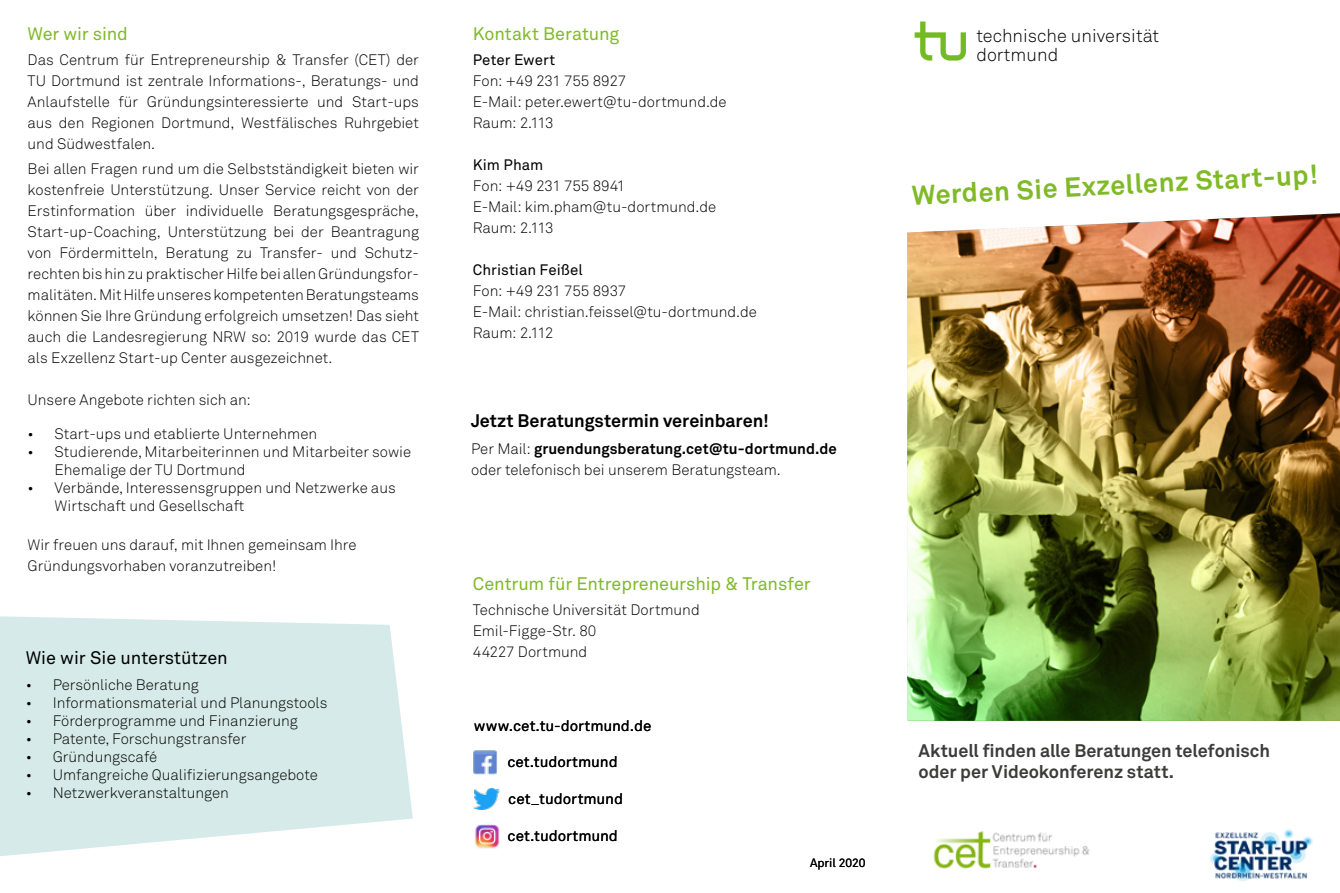
<style>
.page{position:relative;width:1340px;height:893px;background:#fff}
.page>*{position:absolute;margin:0;border:0;box-sizing:border-box;transform-origin:0 0}
.t1{font:700 27px "Akkurat Office";color:#80ba27}
.t2{font:300 18.15px/18.9px "Akkurat";color:#000}
.t3{font:700 18px/21px "Akkurat Office";letter-spacing:-.005em;color:#3c3c3b}
.t4{font:18px "Akkurat Office";letter-spacing:-.005em;color:#80ba27}
.t5{font:700 18px "Akkurat Office";letter-spacing:-.005em;color:#000}
.t6{font:18px "Akkurat Office";color:#000}
.t7{font:15px/21px "Akkurat Light Office";color:#000}
.t8{font:15px "Akkurat Office";color:#000}
.t9{font:700 15px "Akkurat Office";letter-spacing:.005em;color:#000}
.t10{font:12px "Akkurat Office";color:#000}
.s1{font-family:"Akkurat Light Office";font-weight:400}
</style>
<div class="page">
<img style="left:907px;top:213px;width:432px;height:508px">
<img style="left:933px;top:831px;width:157px;height:38px">
<svg style="left:914px;top:22px;width:52px;height:39px"></svg>
<img style="left:1210px;top:829px;width:103px;height:52px">
<img style="left:475px;top:824px;width:24px;height:25px">
<img style="left:474px;top:789px;width:25px;height:20px">
<img style="left:473px;top:750px;width:24px;height:25px">
<svg style="left:0;top:616px;width:413px;height:240px;background:#daedeb"></svg>
<p class="t4" style="left:28px;top:23px;width:102px">Wer wir sind</p>
<p class="t7" style="left:28px;top:49px;width:393px;text-align:justify">Das Centrum für Entrepreneurship &amp; Transfer (CET) der TU Dortmund ist zentrale Informations-, Beratungs- und Anlaufstelle für Gründungsinteressierte und Start-ups aus den Regionen Dortmund, Westfälisches Ruhrgebiet und Südwestfalen.</p>
<p class="t7" style="left:28px;top:159px;width:393px;text-align:justify">Bei allen Fragen rund um die Selbstständigkeit bieten wir kostenfreie Unterstützung. Unser Service reicht von der Erstinformation über individuelle Beratungsgespräche, Start-up-Coaching, Unterstützung bei der Beantragung von Fördermitteln, Beratung zu Transfer- und Schutz&shy;rechten bis hin zu praktischer Hilfe bei allen Gründungsfor&shy;malitäten. Mit Hilfe unseres kompetenten Beratungsteams können Sie Ihre Gründung erfolgreich umsetzen! Das sieht auch die Landesregierung NRW so: 2019 wurde das CET als Exzellenz Start-up Center ausgezeichnet.</p>
<p class="t7" style="left:28px;top:390px;width:225px">Unsere Angebote richten sich an:</p>
<p class="t7" style="left:28px;top:424px;width:291px">• Start-ups und etablierte Unternehmen</p>
<p class="t7" style="left:55px;top:443px;width:358px;line-height:18px;text-indent:-27px">• Studierende, Mitarbeiterinnen und Mitarbeiter sowie<br>Ehemalige der TU Dortmund</p>
<p class="t7" style="left:55px;top:479px;width:342px;line-height:18px;text-indent:-27px">• Verbände, Interessensgruppen und Netzwerke aus<br>Wirtschaft und Gesellschaft</p>
<p class="t7" style="left:28px;top:535px;width:330px">Wir freuen uns darauf, mit Ihnen gemeinsam Ihre<br>Gründungsvorhaben voranzutreiben!</p>
<p class="t6" style="left:26px;top:647px;width:203px">Wie wir Sie unterstützen</p>
<p class="t7" style="left:26px;top:675px;width:174px">• Persönliche Beratung</p>
<p class="t7" style="left:26px;top:693px;width:303px">• Informationsmaterial und Planungstools</p>
<p class="t7" style="left:26px;top:711px;width:274px">• Förderprogramme und Finanzierung</p>
<p class="t7" style="left:26px;top:729px;width:222px">• Patente, Forschungstransfer</p>
<p class="t7" style="left:26px;top:747px;width:133px">• Gründungscafé</p>
<p class="t7" style="left:26px;top:765px;width:294px">• Umfangreiche Qualifizierungsangebote</p>
<p class="t7" style="left:26px;top:783px;width:205px">• Netzwerkveranstaltungen</p>
<p class="t4" style="left:473px;top:23px;width:148px">Kontakt Beratung</p>
<p class="t8" style="left:473px;top:51px;width:84px">Peter Ewert</p>
<p class="t7" style="left:473px;top:70px;width:255px">Fon: +49 231 755 8927<br>E-Mail: peter.ewert@tu-dortmund.de<br>Raum: 2.113</p>
<p class="t8" style="left:473px;top:156px;width:72px">Kim Pham</p>
<p class="t7" style="left:473px;top:175px;width:245px">Fon: +49 231 755 8941<br>E-Mail: kim.pham@tu-dortmund.de<br>Raum: 2.113</p>
<p class="t8" style="left:473px;top:261px;width:111px">Christian Feißel</p>
<p class="t7" style="left:473px;top:280px;width:285px">Fon: +49 231 755 8937<br>E-Mail: christian.feissel@tu-dortmund.de<br>Raum: 2.112</p>
<p class="t5" style="left:471px;top:409px;width:299px">Jetzt Beratungstermin vereinbaren!</p>
<p class="t9" style="left:471px;top:439px;width:367px"><span class="s1">Per Mail:</span> gruendungsberatung.cet@tu-dortmund.de</p>
<p class="t7" style="left:471px;top:459px;width:311px">oder telefonisch bei unserem Beratungsteam.</p>
<p class="t4" style="left:473px;top:573px;width:339px">Centrum für Entrepreneurship &amp; Transfer</p>
<p class="t7" style="left:473px;top:600px;width:228px">Technische Universität Dortmund<br>Emil-Figge-Str. 80<br>44227 Dortmund</p>
<p class="t8" style="left:474px;top:717px;width:179px">www.cet.tu-dortmund.de</p>
<p class="t8" style="left:507px;top:753px;width:112px">cet.tudortmund</p>
<p class="t8" style="left:508px;top:790px;width:117px">cet_tudortmund</p>
<p class="t8" style="left:507px;top:827px;width:112px">cet.tudortmund</p>
<p class="t10" style="left:810px;top:855px;width:57px">April 2020</p>
<p class="t2" style="left:976px;top:26px;width:184px">technische universität dortmund</p>
<h1 class="t1" style="left:911px;top:179px;width:408px;rotate:-3deg">Werden Sie Exzellenz Start-up!</h1>
<p class="t3" style="left:918px;top:741px;width:353px">Aktuell finden alle Beratungen telefonisch oder per Videokonferenz statt.</p>
</div>
